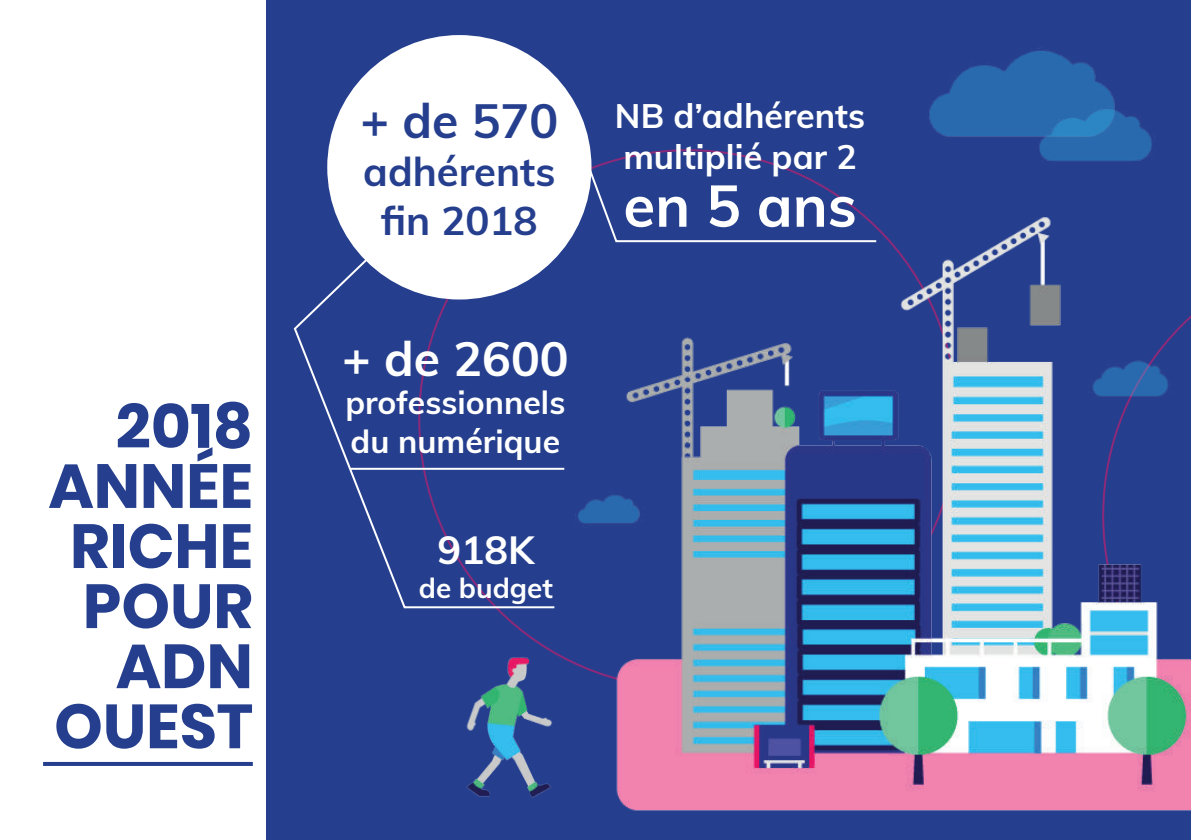
<style>
.page{position:relative;width:1191px;height:840px;background:#fff}
.page>*{position:absolute;margin:0;border:0;box-sizing:border-box;transform-origin:0 0}
.t1{font:700 62px/60px "Poppins";color:#253f8e;text-align:right}
.t2{font:700 58px "Muli";color:#fff}
.t3{font:700 48px "Muli";color:#fff}
.t4{font:700 48px "Muli";color:#253f8e}
.t5{font:700 40px/48px "Muli";color:#253f8e;text-align:center}
.t6{font:700 39.2px "Muli";color:#fff}
.t7{font:700 34px/40.8px "Muli";color:#fff}
.t8{font:700 32px/38.4px "Muli";color:#fff}
.t9{font:700 27.8px "Muli";color:#fff}
</style>
<div class="page">
<div style="left:266px;top:0;width:925px;height:839px;background:#253f8e"></div>
<img style="left:496px;top:217px;width:695px;height:594px">
<div style="left:327px;top:35px;width:264px;height:264px;background:#fff;border-radius:50%"></div>
<svg style="left:579px;top:147px;width:299px;height:96px"></svg>
<svg style="left:293px;top:242px;width:263px;height:367px"></svg>
<hr style="left:350px;top:467px;width:214px;height:2px;background:#fff">
<img style="left:929px;top:50px;width:178px;height:87px">
<img style="left:1033px;top:88px;width:119px;height:73px">
<img style="left:1088px;top:346px;width:85px;height:64px">
<img style="left:575px;top:483px;width:68px;height:51px">
<img style="left:466px;top:649px;width:98px;height:161px">
<svg style="left:43px;top:761px;width:210px;height:4px"></svg>
<p class="t1" style="left:48px;top:396px;width:206px">2018<br>ANNÉE<br>RICHE<br>POUR<br>ADN<br>OUEST</p>
<p class="t4" style="left:360px;top:86px;width:199px">+ de 570</p>
<p class="t5" style="left:363px;top:146px;width:194px">adhérents fin 2018</p>
<p class="t3" style="left:342px;top:323px;width:228px">+ de 2600</p>
<p class="t8" style="left:345px;top:382px;width:221px">professionnels du numérique</p>
<p class="t6" style="left:437px;top:521px;width:98px">918K</p>
<p class="t9" style="left:419px;top:567px;width:135px">de budget</p>
<p class="t7" style="left:615px;top:93px;width:252px">NB d’adhérents multiplié par 2</p>
<p class="t2" style="left:623px;top:163px;width:235px">en 5 ans</p>
</div>
